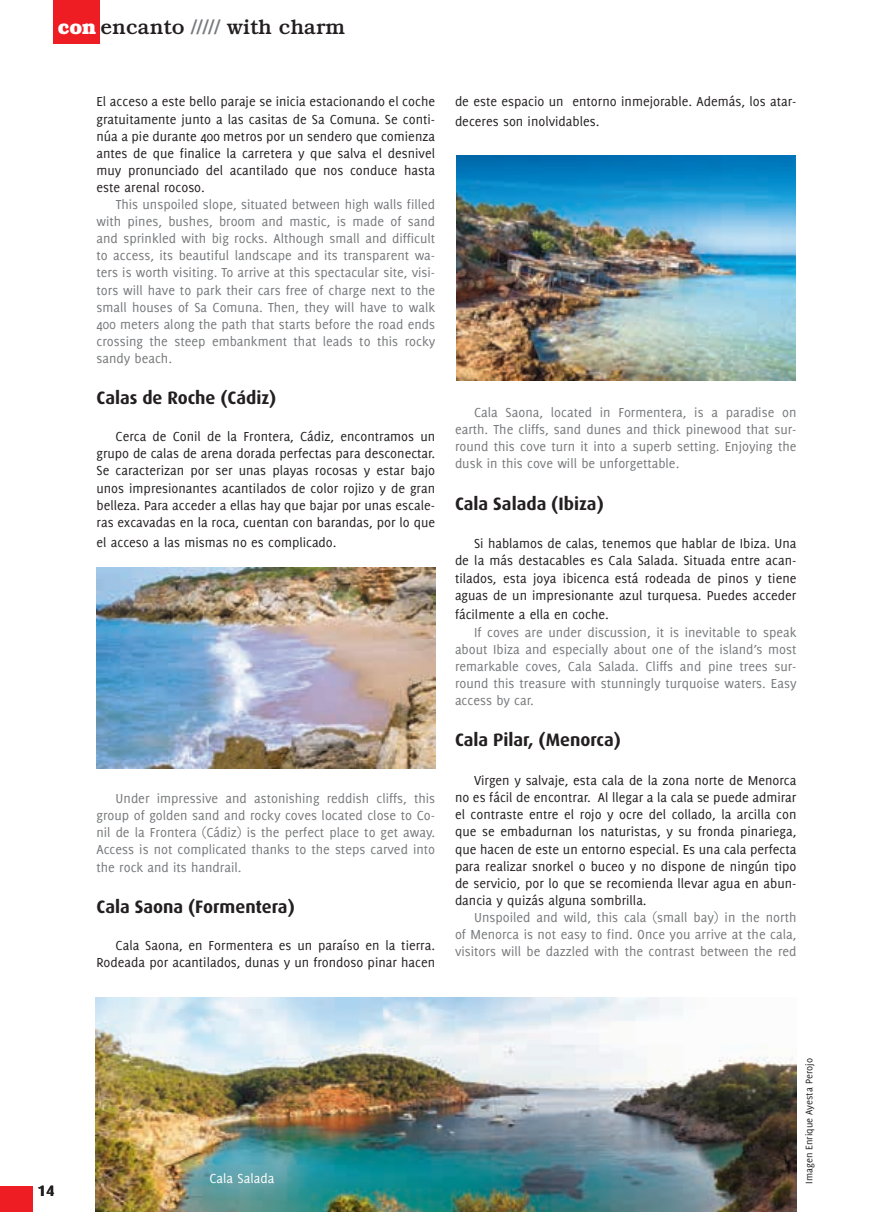
<style>
.page{position:relative;width:893px;height:1212px;background:#fff}
.page>*{position:absolute;margin:0;border:0;box-sizing:border-box;transform-origin:0 0}
.t1{font:500 21px "Bookman Std";color:#231f20}
.t2{font:700 18px "Dax";color:#231f20}
.t3{font:700 15px "Dax";color:#231f20}
.t4{font:14.25px/17.1px "Delicious";color:#231f20;text-align:justify}
.t5{font:14.25px/17.1px "Delicious";color:#76787b;text-align:justify}
.t6{font:14.25px "Delicious";color:#fff}
.t7{font:10.5px "Delicious";color:#231f20}
.s1{font-weight:700;color:#fff}
.s2{color:#76787b}
</style>
<div class="page">
<img style="left:95px;top:997px;width:701px;height:215px">
<img style="left:456px;top:155px;width:339px;height:225px">
<img style="left:97px;top:567px;width:338px;height:201px">
<div style="left:53px;top:0;width:47px;height:43px;background:#ee1d23"></div>
<div style="left:0;top:1186px;width:33px;height:26px;background:#ee1d23"></div>
<h1 class="t1" style="left:58px;top:15px;width:289px"><span class="s1">con</span> encanto <span class="s2">/////</span> with charm</h1>
<p class="t4" style="left:97px;top:93px;width:340px">El acceso a este bello paraje se inicia estacionando el coche gratuitamente junto a las casitas de Sa Comuna. Se conti&shy;núa a pie durante 400 metros por un sendero que comienza antes de que finalice la carretera y que salva el desnivel muy pronunciado del acantilado que nos conduce hasta este arenal rocoso.</p>
<p class="t5" style="left:97px;top:196px;width:340px;text-indent:19px">This unspoiled slope, situated between high walls filled with pines, bushes, broom and mastic, is made of sand and sprinkled with big rocks. Although small and difficult to access, its beautiful landscape and its transparent wa&shy;ters is worth visiting. To arrive at this spectacular site, visi&shy;tors will have to park their cars free of charge next to the small houses of Sa Comuna. Then, they will have to walk 400 meters along the path that starts before the road ends crossing the steep embankment that leads to this rocky sandy beach.</p>
<p class="t2" style="left:97px;top:388px;width:181px">Calas de Roche (Cádiz)</p>
<p class="t4" style="left:97px;top:428px;width:340px;text-indent:19px">Cerca de Conil de la Frontera, Cádiz, encontramos un grupo de calas de arena dorada perfectas para desconectar.<br>Se caracterizan por ser unas playas rocosas y estar bajo unos impresionantes acantilados de color rojizo y de gran belleza. Para acceder a ellas hay que bajar por unas escale&shy;ras excavadas en la roca, cuentan con barandas, por lo que</p>
<p class="t4" style="left:97px;top:533px;width:242px">el acceso a las mismas no es complicado.</p>
<p class="t5" style="left:97px;top:790px;width:340px;text-indent:19px">Under impressive and astonishing reddish cliffs, this group of golden sand and rocky coves located close to Co&shy;nil de la Frontera (Cádiz) is the perfect place to get away.<br>Access is not complicated thanks to the steps carved into the rock and its handrail.</p>
<p class="t2" style="left:97px;top:896px;width:200px">Cala Saona (Formentera)</p>
<p class="t4" style="left:97px;top:936px;width:340px;text-align:right">Cala Saona, en Formentera es un paraíso en la tierra.<br>Rodeada por acantilados, dunas y un frondoso pinar hacen</p>
<p class="t4" style="left:455px;top:92px;width:343px;line-height:19.8px">de este espacio un entorno inmejorable. Además, los atar&shy;deceres son inolvidables.</p>
<p class="t5" style="left:455px;top:404px;width:343px;text-indent:19px">Cala Saona, located in Formentera, is a paradise on earth. The cliffs, sand dunes and thick pinewood that sur&shy;round this cove turn it into a superb setting. Enjoying the dusk in this cove will be unforgettable.</p>
<p class="t2" style="left:455px;top:493px;width:150px">Cala Salada (Ibiza)</p>
<p class="t4" style="left:455px;top:535px;width:343px;text-indent:19px">Si hablamos de calas, tenemos que hablar de Ibiza. Una de la más destacables es Cala Salada. Situada entre acan&shy;tilados, esta joya ibicenca está rodeada de pinos y tiene aguas de un impresionante azul turquesa. Puedes acceder</p>
<p class="t4" style="left:455px;top:606px;width:155px">fácilmente a ella en coche.</p>
<p class="t5" style="left:455px;top:623px;width:343px;text-indent:19px">If coves are under discussion, it is inevitable to speak about Ibiza and especially about one of the island’s most remarkable coves, Cala Salada. Cliffs and pine trees sur&shy;round this treasure with stunningly turquoise waters. Easy access by car.</p>
<p class="t2" style="left:455px;top:730px;width:167px">Cala Pilar, (Menorca)</p>
<p class="t4" style="left:455px;top:772px;width:343px;text-indent:19px">Virgen y salvaje, esta cala de la zona norte de Menorca no es fácil de encontrar. Al llegar a la cala se puede admirar el contraste entre el rojo y ocre del collado, la arcilla con que se embadurnan los naturistas, y su fronda pinariega, que hacen de este un entorno especial. Es una cala perfecta para realizar snorkel o buceo y no dispone de ningún tipo de servicio, por lo que se recomienda llevar agua en abun&shy;dancia y quizás alguna sombrilla.</p>
<p class="t5" style="left:455px;top:908px;width:343px;text-indent:19px">Unspoiled and wild, this cala (small bay) in the north of Menorca is not easy to find. Once you arrive at the cala, visitors will be dazzled with the contrast between the red</p>
<p class="t3" style="left:38px;top:1182px;width:18px">14</p>
<p class="t6" style="left:210px;top:1170px;width:66px">Cala Salada</p>
<p class="t7" style="left:803px;top:1183px;width:127px;rotate:-90deg">Imagen Enrique Ayesta Perojo</p>
</div>
